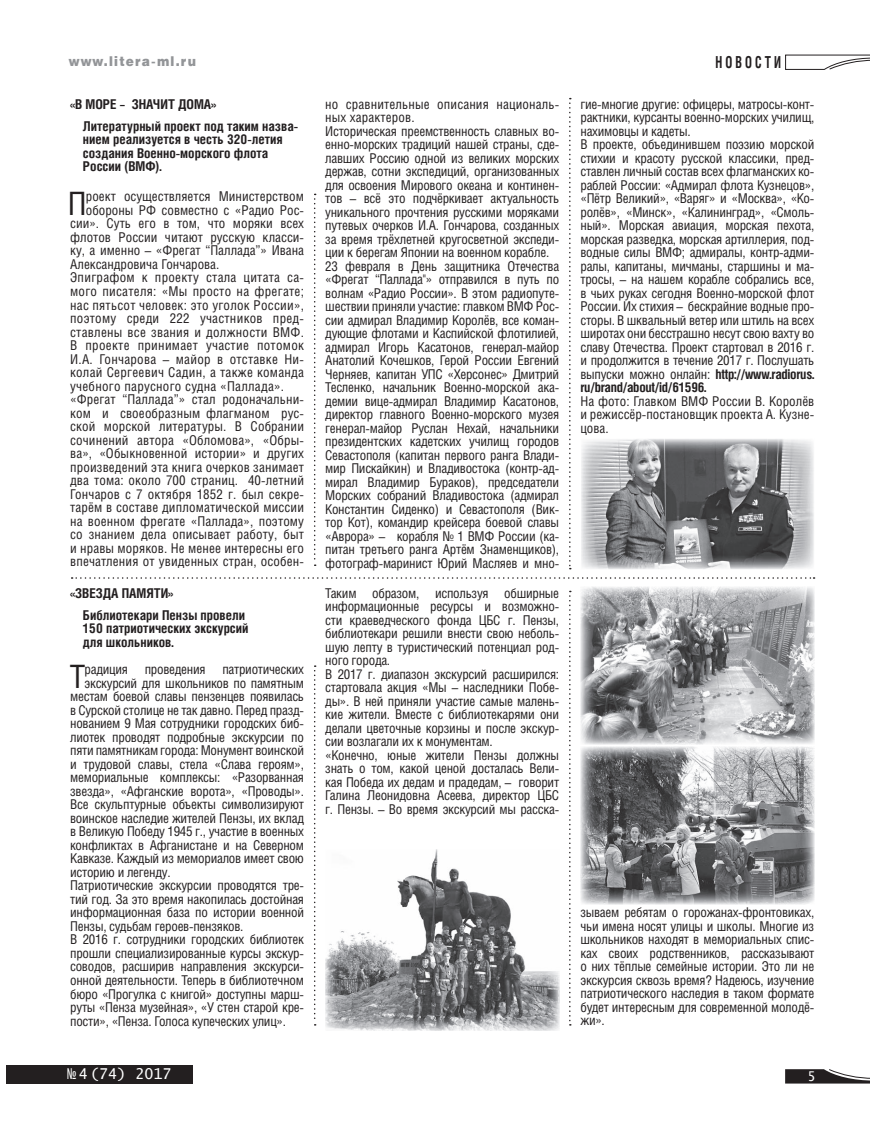
<style>
.page{position:relative;width:876px;height:1132px;background:#fff}
.page>*{position:absolute;margin:0;border:0;box-sizing:border-box;transform-origin:0 0}
.t1{font:32.25px "Helios Cond";color:#231f20}
.t2{font:700 16.5px "Helios Cond C";letter-spacing:.25em;color:#231f20;scale:.75 1}
.t3{font:15px "Lucida Console";color:#fff}
.t4{font:13.5px/13.5px "Helios Cond";letter-spacing:-.02em;color:#231f20}
.t5{font:13.5px "Helios Cond";letter-spacing:.01em;color:#231f20}
.t6{font:13.5px "Helios Cond";letter-spacing:.02em;color:#231f20}
.t7{font:700 13.5px/13.5px "Helios Cond";color:#231f20}
.t8{font:13.5px "Helios Cond";color:#231f20}
.t9{font:13.5px "Helios Black C";letter-spacing:.1em;color:#939598;scale:.9 1}
.t10{font:13.5px "Lucida Console";color:#fff}
.s1{font-weight:700}
</style>
<div class="page">
<svg style="left:72px;top:577px;width:743px;height:1px"></svg>
<svg style="left:314px;top:193px;width:2px;height:373px"></svg>
<svg style="left:314px;top:665px;width:2px;height:360px"></svg>
<svg style="left:569px;top:590px;width:2px;height:435px"></svg>
<svg style="left:569px;top:98px;width:2px;height:471px"></svg>
<img style="left:581px;top:439px;width:233px;height:130px">
<img style="left:580px;top:746px;width:234px;height:157px">
<img style="left:325px;top:849px;width:234px;height:181px">
<img style="left:580px;top:586px;width:234px;height:157px">
<svg style="left:785px;top:1069px;width:85px;height:14px"></svg>
<div style="left:6px;top:1064px;width:187px;height:18px;background:#231f20"></div>
<svg style="left:785px;top:54px;width:85px;height:16px"></svg>
<p class="t9" style="left:69px;top:57px;width:143px">www.litera-ml.ru</p>
<p class="t7" style="left:83px;top:94px;width:217px;line-height:22px;text-indent:-13px">«В МОРЕ – ЗНАЧИТ ДОМА»<br>Литературный проект под таким назва-</p>
<p class="t7" style="left:83px;top:134px;width:201px">нием реализуется в честь 320-летия создания Военно-морского флота<br>России (ВМФ).</p>
<h1 class="t1" style="left:68px;top:192px;width:20px">П</h1>
<p class="t8" style="left:86px;top:192px;width:220px">роект осуществляется Министерством</p>
<p class="t8" style="left:86px;top:205px;width:220px">обороны РФ совместно с «Радио Рос-</p>
<p class="t8" style="left:70px;top:219px;width:235px">сии». Суть его в том, что моряки всех</p>
<p class="t8" style="left:70px;top:232px;width:235px">флотов России читают русскую класси-</p>
<p class="t8" style="left:70px;top:246px;width:235px">ку, а именно – «Фрегат “Паллада”» Ивана</p>
<p class="t8" style="left:70px;top:259px;width:151px">Александровича Гончарова.</p>
<p class="t6" style="left:70px;top:273px;width:235px">Эпиграфом к проекту стала цитата са-</p>
<p class="t6" style="left:70px;top:286px;width:235px">мого писателя: «Мы просто на фрегате;</p>
<p class="t6" style="left:70px;top:300px;width:235px">нас пятьсот человек: это уголок России»,</p>
<p class="t6" style="left:70px;top:313px;width:235px">поэтому среди 222 участников пред-</p>
<p class="t6" style="left:70px;top:327px;width:235px">ставлены все звания и должности ВМФ.</p>
<p class="t6" style="left:70px;top:340px;width:235px">В проекте принимает участие потомок</p>
<p class="t6" style="left:70px;top:354px;width:235px">И.А. Гончарова – майор в отставке Ни-</p>
<p class="t6" style="left:70px;top:367px;width:235px">колай Сергеевич Садин, а также команда</p>
<p class="t6" style="left:70px;top:381px;width:215px">учебного парусного судна «Паллада».</p>
<p class="t5" style="left:70px;top:394px;width:235px">«Фрегат “Паллада”» стал родоначальни-</p>
<p class="t5" style="left:70px;top:408px;width:235px">ком и своеобразным флагманом рус-</p>
<p class="t5" style="left:70px;top:421px;width:235px">ской морской литературы. В Собрании</p>
<p class="t5" style="left:70px;top:435px;width:235px">сочинений автора «Обломова», «Обры-</p>
<p class="t5" style="left:70px;top:448px;width:235px">ва», «Обыкновенной истории» и других</p>
<p class="t5" style="left:70px;top:462px;width:235px">произведений эта книга очерков занимает</p>
<p class="t5" style="left:70px;top:475px;width:235px">два тома: около 700 страниц. 40-летний</p>
<p class="t5" style="left:70px;top:489px;width:235px">Гончаров с 7 октября 1852 г. был секре-</p>
<p class="t5" style="left:70px;top:502px;width:235px">тарём в составе дипломатической миссии</p>
<p class="t5" style="left:70px;top:516px;width:235px">на военном фрегате «Паллада», поэтому</p>
<p class="t5" style="left:70px;top:529px;width:235px">со знанием дела описывает работу, быт</p>
<p class="t5" style="left:70px;top:543px;width:235px">и нравы моряков. Не менее интересны его</p>
<p class="t5" style="left:70px;top:556px;width:235px">впечатления от увиденных стран, особен-</p>
<p class="t7" style="left:83px;top:583px;width:164px;line-height:22px;text-indent:-13px">«ЗВЕЗДА ПАМЯТИ»<br>Библиотекари Пензы провели</p>
<p class="t7" style="left:83px;top:622px;width:167px">150 патриотических экскурсий для школьников.</p>
<h1 class="t1" style="left:70px;top:664px;width:17px">Т</h1>
<p class="t4" style="left:85px;top:663px;width:221px">радиция проведения патриотических</p>
<p class="t4" style="left:85px;top:677px;width:221px">экскурсий для школьников по памятным</p>
<p class="t4" style="left:70px;top:690px;width:235px">местам боевой славы пензенцев появилась</p>
<p class="t4" style="left:70px;top:704px;width:235px">в Сурской столице не так давно. Перед празд-</p>
<p class="t4" style="left:70px;top:717px;width:235px">нованием 9 Мая сотрудники городских биб-</p>
<p class="t4" style="left:70px;top:731px;width:235px">лиотек проводят подробные экскурсии по</p>
<p class="t4" style="left:70px;top:744px;width:235px">пяти памятникам города: Монумент воинской</p>
<p class="t4" style="left:70px;top:758px;width:235px">и трудовой славы, стела «Слава героям»,</p>
<p class="t4" style="left:70px;top:771px;width:235px">мемориальные комплексы: «Разор ванная</p>
<p class="t4" style="left:70px;top:785px;width:235px">звезда», «Афганские ворота», «Проводы».</p>
<p class="t4" style="left:70px;top:798px;width:235px">Все скульптурные объекты символизируют</p>
<p class="t4" style="left:70px;top:812px;width:235px">воинское наследие жителей Пензы, их вклад</p>
<p class="t4" style="left:70px;top:825px;width:235px">в Великую Победу 1945 г., участие в военных</p>
<p class="t4" style="left:70px;top:839px;width:235px">конфликтах в Афганистане и на Северном</p>
<p class="t4" style="left:70px;top:852px;width:235px">Кавказе. Каждый из мемориалов имеет свою</p>
<p class="t4" style="left:70px;top:866px;width:102px">историю и легенду.</p>
<p class="t4" style="left:70px;top:879px;width:235px">Патриотические экскурсии проводятся тре-</p>
<p class="t4" style="left:70px;top:893px;width:235px">тий год. За это время накопилась достойная</p>
<p class="t4" style="left:70px;top:906px;width:235px">информационная база по истории военной</p>
<p class="t4" style="left:70px;top:920px;width:175px">Пензы, судьбам героев-пензяков.</p>
<p class="t4" style="left:70px;top:933px;width:235px">В 2016 г. сотрудники городских библиотек</p>
<p class="t4" style="left:70px;top:947px;width:235px">прошли специализированные курсы экскур-</p>
<p class="t4" style="left:70px;top:960px;width:235px">соводов, расширив направления экскурси-</p>
<p class="t4" style="left:70px;top:974px;width:235px">онной деятельности. Теперь в библиотечном</p>
<p class="t4" style="left:70px;top:987px;width:235px">бюро «Прогулка с книгой» доступны марш-</p>
<p class="t4" style="left:70px;top:1001px;width:235px">руты «Пенза музейная», «У стен старой кре-</p>
<p class="t4" style="left:70px;top:1014px;width:217px">пости», «Пенза. Голоса купеческих улиц».</p>
<p class="t2" style="left:716px;top:56px;width:89px">НОВОСТИ</p>
<p class="t4" style="left:325px;top:98px;width:235px">но сравнительные описания националь&shy;ных характеров.<br>Историческая преемственность славных во&shy;енно-морских традиций нашей страны, сде&shy;лавших Россию одной из великих морских держав, сотни экспедиций, организованных для освоения Мирового океана и континен&shy;тов – всё это подчёркивает актуальность уникального прочтения русскими моряками путевых очерков И.А. Гончарова, созданных за время трёхлетней кругосветной экспеди&shy;ции к берегам Японии на военном корабле.<br>23 февраля в День защитника Отечества «Фрегат “Паллада"» отправился в путь по волнам «Радио России». В этом радиопуте&shy;шествии приняли участие: главком ВМФ Рос&shy;сии адмирал Владимир Королёв, все коман&shy;дующие флотами и Каспийской флотилией, адмирал Игорь Касатонов, генерал-майор Анатолий Кочешков, Герой России Евгений Черняев, капитан УПС «Херсонес» Дмитрий Тесленко, начальник Военно-морской ака&shy;демии вице-адмирал Владимир Касатонов, директор главного Военно-морского музея генерал-майор Руслан Нехай, начальники президентских кадетских училищ городов Севастополя (капитан первого ранга Влади&shy;мир Пискайкин) и Владивостока (контр-ад&shy;мирал Владимир Бураков), председатели Морских собраний Владивостока (адмирал Константин Сиденко) и Севастополя (Вик&shy;тор Кот), командир крейсера боевой славы «Аврора» – корабля № 1 ВМФ России (ка&shy;питан третьего ранга Артём Знаменщиков), фотограф-маринист Юрий Масляев и мно-</p>
<p class="t4" style="left:580px;top:98px;width:235px">гие-многие другие: офицеры, матросы-конт&shy;рактники, курсанты военно-морских училищ, нахимовцы и кадеты.<br>В проекте, объединившем поэзию морской стихии и красоту русской классики, пред&shy;ставлен личный состав всех флагманских ко&shy;раблей России: «Адмирал флота Кузнецов», «Пётр Великий», «Варяг» и «Москва», «Ко&shy;ролёв», «Минск», «Калининград», «Смоль&shy;ный». Морская авиация, морская пехота, морская разведка, морская артиллерия, под&shy;водные силы ВМФ; адмиралы, контр-адми&shy;ралы, капитаны, мичманы, старшины и ма&shy;тросы, – на нашем корабле собрались все, в чьих руках сегодня Военно-морской флот России. Их стихия – бескрайние водные про&shy;сторы. В шквальный ветер или штиль на всех широтах они бесстрашно несут свою вахту во славу Отечества. Проект стартовал в 2016 г. и продолжится в течение 2017 г. Послушать выпуски можно онлайн: <span class="s1">http://www.radiorus. ru/brand/about/id/61596.</span></p>
<p class="t4" style="left:580px;top:395px;width:235px;text-align:justify">На фото: Главком ВМФ России В. Королёв и режиссёр-постановщик проекта А. Кузне&shy;цова.</p>
<p class="t4" style="left:325px;top:587px;width:235px">Таким образом, используя обширные информационные ресурсы и возможно&shy;сти крае ведческого фонда ЦБС г. Пензы, библио текари решили внести свою неболь&shy;шую лепту в туристический потенциал род&shy;ного города.<br>В 2017 г. диапазон экскурсий расширился: стартовала акция «Мы – наследники Побе&shy;ды». В ней приняли участие самые малень&shy;кие жители. Вместе с библиотекарями они делали цветочные корзины и после экскур&shy;сии возлагали их к монументам.<br>«Конечно, юные жители Пензы должны знать о том, какой ценой досталась Вели&shy;кая Победа их дедам и прадедам, – говорит Галина Леонидовна Асеева, директор ЦБС г. Пензы. – Во время экскурсий мы расска-</p>
<p class="t4" style="left:580px;top:906px;width:235px;text-align:justify">зываем ребятам о горожанах-фронтовиках, чьи имена носят улицы и школы. Многие из школьников находят в мемориальных спис&shy;ках своих родственников, рассказывают о них тёплые семейные истории. Это ли не экскурсия сквозь время? Надеюсь, изучение патриотического наследия в таком формате будет интересным для современной молодё&shy;жи».</p>
<p class="t3" style="left:67px;top:1066px;width:106px">№ 4 (74) 2017</p>
<p class="t10" style="left:807px;top:1069px;width:10px">5</p>
</div>
